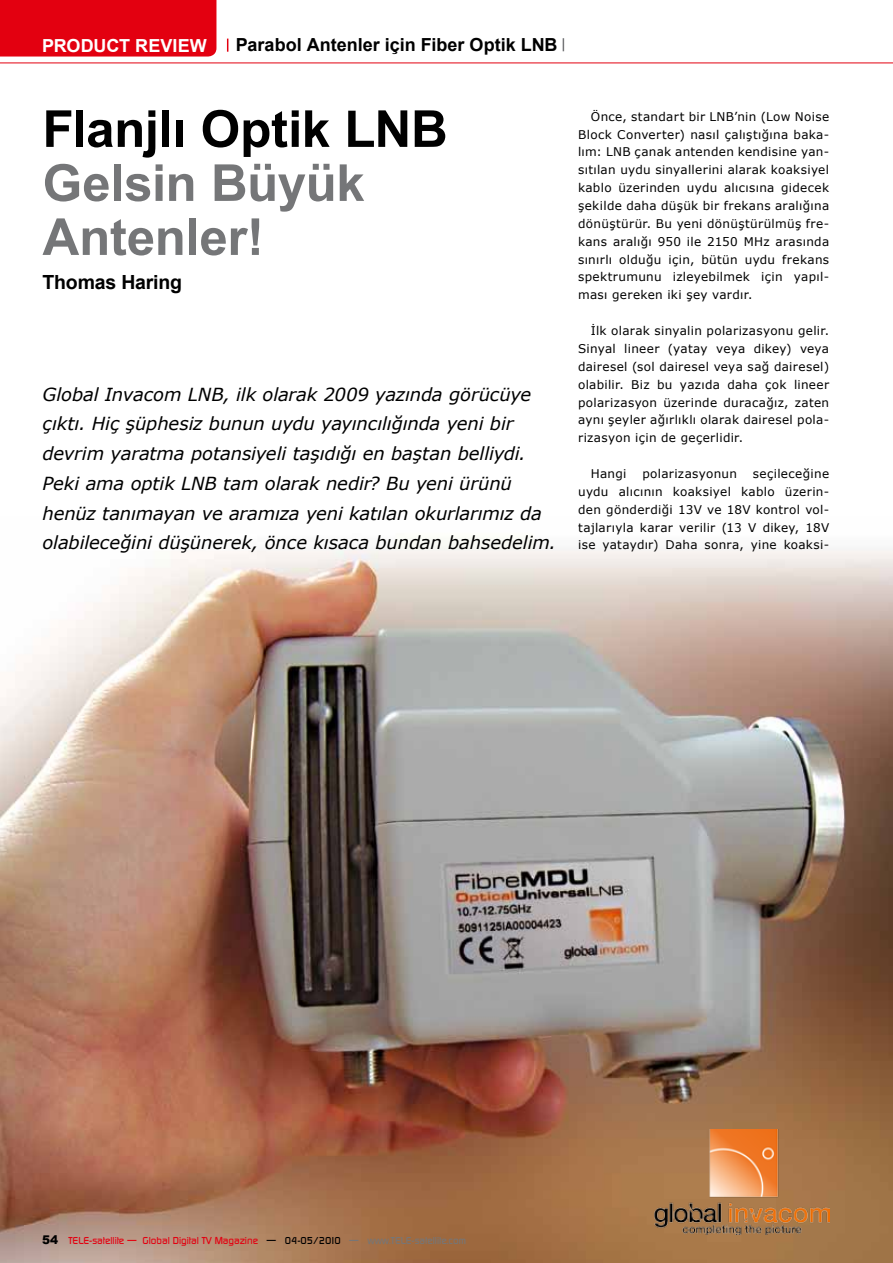
<style>
.page{position:relative;width:893px;height:1263px;background:#fff}
.page>*{position:absolute;margin:0;border:0;box-sizing:border-box;transform-origin:0 0}
.t1{font:700 51px/54px "Arial";letter-spacing:-.01em;color:#757678}
.t2{font:700 51px "Arial";letter-spacing:-.01em;color:#000}
.t3{font:700 19.5px "Arial";letter-spacing:-.01em;color:#000}
.t4{font:italic 18px/29.7px "Verdana";letter-spacing:-.01em;color:#000}
.t5{font:700 18px "Arial";color:#000}
.t6{font:700 18px "Arial";color:#fff}
.t7{font:12px/17.9px "Verdana";letter-spacing:.025em;color:#000;text-align:justify}
.t8{font:500 9.75px "Digital";color:#e30010}
.s1{font-family:"Arial";font-weight:900;font-size:12px;color:#000}
.s2{color:#000}
.s3{color:#757678}
</style>
<div class="page">
<div style="left:0;top:0;width:216px;height:57px;background:#e30010"></div>
<svg style="left:227px;top:39px;width:1px;height:13px"></svg>
<hr style="left:0;top:63px;width:893px;height:1px;background:#e30010">
<img style="left:0;top:545px;width:893px;height:718px">
<img style="left:654px;top:1129px;width:175px;height:106px">
<svg style="left:563px;top:38px;width:1px;height:13px"></svg>
<h3 class="t6" style="left:42px;top:33px;width:166px">PRODUCT REVIEW</h3>
<h3 class="t5" style="left:236px;top:33px;width:323px">Parabol Antenler için Fiber Optik LNB</h3>
<h1 class="t2" style="left:43px;top:95px;width:407px">Flanjlı Optik LNB</h1>
<h1 class="t1" style="left:43px;top:158px;width:324px">Gelsin Büyük<br>Antenler!</h1>
<h2 class="t3" style="left:43px;top:269px;width:141px">Thomas Haring</h2>
<p class="t4" style="left:43px;top:379px;width:515px">Global Invacom LNB, ilk olarak 2009 yazında görücüye çıktı. Hiç şüphesiz bunun uydu yayıncılığında yeni bir devrim yaratma potansiyeli taşıdığı en baştan belliydi.<br>Peki ama optik LNB tam olarak nedir? Bu yeni ürünü henüz tanımayan ve aramıza yeni katılan okurlarımız da olabileceğini düşünerek, önce kısaca bundan bahsedelim.</p>
<p class="t7" style="left:578px;top:107px;width:253px;text-indent:13px">Önce, standart bir LNB’nin (Low Noise Block Converter) nasıl çalıştığına baka&shy;lım: LNB çanak antenden kendisine yan&shy;sıtılan uydu sinyallerini alarak koaksiyel kablo üzerinden uydu alıcısına gidecek şekilde daha düşük bir frekans aralığına dönüştürür. Bu yeni dönüştürülmüş fre&shy;kans aralığı 950 ile 2150 MHz arasında sınırlı olduğu için, bütün uydu frekans spektrumunu izleyebilmek için yapıl&shy;ması gereken iki şey vardır.</p>
<p class="t7" style="left:578px;top:322px;width:253px;text-indent:13px">İlk olarak sinyalin polarizasyonu gelir.<br>Sinyal lineer (yatay veya dikey) veya dairesel (sol dairesel veya sağ dairesel) olabilir. Biz bu yazıda daha çok lineer polarizasyon üzerinde duracağız, zaten aynı şeyler ağırlıklı olarak dairesel pola&shy;rizasyon için de geçerlidir.</p>
<p class="t7" style="left:591px;top:464px;width:37px">Hangi</p>
<p class="t7" style="left:642px;top:464px;width:96px">polarizasyonun</p>
<p class="t7" style="left:578px;top:464px;width:253px;text-indent:175px">seçileceğine uydu alıcının koaksiyel kablo üzerin&shy;den gönderdiği 13V ve 18V kontrol vol&shy;tajlarıyla karar verilir (13 V dikey, 18V ise yataydır) Daha sonra, yine koaksi-</p>
<p class="t8" style="left:42px;top:1235px;width:425px"><span class="s1">54</span> TELE-satellite — Global Digital TV Magazine <span class="s2">— 04-05/2010</span> <span class="s3">— www.TELE-satellite.com</span></p>
</div>
